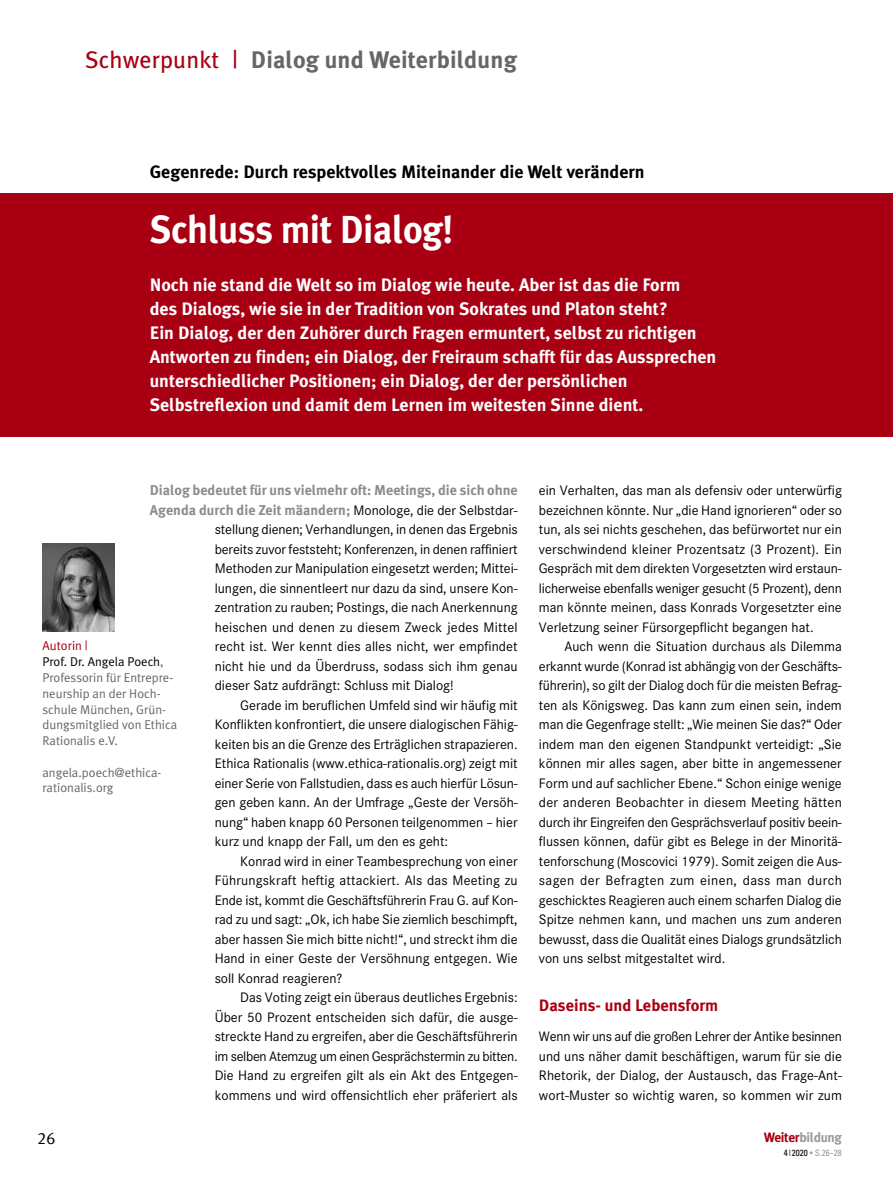
<style>
.page{position:relative;width:893px;height:1191px;background:#fff}
.page>*{position:absolute;margin:0;border:0;box-sizing:border-box;transform-origin:0 0}
.t1{font:700 39px "Meta Plus";letter-spacing:-.01em;color:#fff;scale:.96 1}
.t2{font:700 24px "Meta Plus";letter-spacing:.005em;color:#666}
.t3{font:700 18px/24px "Meta Plus";color:#fff}
.t4{font:700 18px "Meta Plus";color:#000}
.t5{font:700 16.5px "Meta Plus";color:#a80012}
.t6{font:16.5px "Meta Plus Normal Caps";color:#000}
.t7{font:14.25px/19.5px "Corporate SOT";color:#000;text-align:justify}
.t8{font:700 14.25px/19.5px "Meta Plus";color:#8c8c8c}
.t9{font:700 13.5px "Meta Plus";letter-spacing:-.025em;color:#999}
.t10{font:12.75px/15.8px "Meta Plus Normal";color:#666}
.t11{font:condensed 9px "Univers";color:#999}
.s1{font-weight:400;color:#a80012}
.s2{font-family:"Corporate SOT";font-weight:400;color:#000}
.s3{color:#a80012}
.s4{color:#000}
</style>
<div class="page">
<div style="left:0;top:193px;width:893px;height:243px;background:#a80012"></div>
<img style="left:43px;top:544px;width:72px;height:87px">
<h2 class="t2" style="left:85px;top:45px;width:433px"><span class="s1">Schwerpunkt |</span> Dialog und Weiterbildung</h2>
<p class="t4" style="left:150px;top:161px;width:496px">Gegenrede: Durch respektvolles Miteinander die Welt verändern</p>
<h1 class="t1" style="left:150px;top:207px;width:318px">Schluss mit Dialog!</h1>
<p class="t3" style="left:150px;top:273px;width:568px">Noch nie stand die Welt so im Dialog wie heute. Aber ist das die Form<br>des Dialogs, wie sie in der Tradition von Sokrates und Platon steht?<br>Ein Dialog, der den Zuhörer durch Fragen ermuntert, selbst zu richtigen Antworten zu finden; ein Dialog, der Freiraum schafft für das Aussprechen unterschiedlicher Positionen; ein Dialog, der der persönlichen Selbstreflexion und damit dem Lernen im weitesten Sinne dient.</p>
<p class="t8" style="left:150px;top:480px;width:369px">Dialog bedeutet für uns vielmehr oft: Meetings, die sich ohne<br>Agenda durch die Zeit mäandern; <span class="s2">Monologe, die der Selbstdar-</span></p>
<p class="t7" style="left:215px;top:519px;width:304px">stellung dienen; Verhandlungen, in denen das Ergebnis bereits zuvor feststeht; Konferenzen, in denen raffiniert Methoden zur Manipulation eingesetzt werden; Mittei&shy;lungen, die sinnentleert nur dazu da sind, unsere Kon&shy;zentration zu rauben; Postings, die nach Anerkennung heischen und denen zu diesem Zweck jedes Mittel recht ist. Wer kennt dies alles nicht, wer empfindet nicht hie und da Überdruss, sodass sich ihm genau dieser Satz aufdrängt: Schluss mit Dialog!</p>
<p class="t7" style="left:215px;top:695px;width:304px;text-indent:26px">Gerade im beruflichen Umfeld sind wir häufig mit Konflikten konfrontiert, die unsere dialogischen Fähig&shy;keiten bis an die Grenze des Erträglichen strapazieren.<br>Ethica Rationalis (www.ethica-rationalis.org) zeigt mit einer Serie von Fallstudien, dass es auch hierfür Lösun&shy;gen geben kann. An der Umfrage „Geste der Versöh&shy;nung“ haben knapp 60 Personen teilgenommen – hier kurz und knapp der Fall, um den es geht:</p>
<p class="t7" style="left:215px;top:851px;width:305px;text-indent:26px">Konrad wird in einer Teambesprechung von einer Führungskraft heftig attackiert. Als das Meeting zu Ende ist, kommt die Geschäftsführerin Frau G. auf Kon&shy;rad zu und sagt: „Ok, ich habe Sie ziemlich beschimpft, aber hassen Sie mich bitte nicht!“, und streckt ihm die Hand in einer Geste der Versöhnung entgegen. Wie soll Konrad reagieren?</p>
<p class="t7" style="left:215px;top:987px;width:304px;text-indent:26px">Das Voting zeigt ein überaus deutliches Ergebnis:<br>Über 50 Prozent entscheiden sich dafür, die ausge&shy;streckte Hand zu ergreifen, aber die Geschäftsführerin im selben Atemzug um einen Gesprächstermin zu bitten.<br>Die Hand zu ergreifen gilt als ein Akt des Entgegen&shy;kommens und wird offensichtlich eher präferiert als</p>
<p class="t10" style="left:43px;top:638px;width:136px"><span class="s3">Autorin |<br></span><span class="s4">Prof. Dr. Angela Poech</span>,<br>Professorin für Entrepre&shy;neurship an der Hoch&shy;schule München, Grün&shy;dungsmitglied von Ethica<br>Rationalis e.V.</p>
<p class="t10" style="left:43px;top:764px;width:120px">angela.poech@ethica&shy;rationalis.org</p>
<p class="t6" style="left:37px;top:1129px;width:19px">26</p>
<p class="t7" style="left:539px;top:480px;width:304px">ein Verhalten, das man als defensiv oder unterwürfig bezeichnen könnte. Nur „die Hand ignorieren“ oder so tun, als sei nichts geschehen, das befürwortet nur ein verschwindend kleiner Prozentsatz (3 Prozent). Ein Gespräch mit dem direkten Vorgesetzten wird erstaun&shy;licherweise ebenfalls weniger gesucht (5 Prozent), denn man könnte meinen, dass Konrads Vorgesetzter eine Verletzung seiner Fürsorgepflicht begangen hat.</p>
<p class="t7" style="left:539px;top:636px;width:304px;text-indent:26px">Auch wenn die Situation durchaus als Dilemma erkannt wurde (Konrad ist abhängig von der Geschäfts&shy;führerin), so gilt der Dialog doch für die meisten Befrag&shy;ten als Königsweg. Das kann zum einen sein, indem man die Gegenfrage stellt: „Wie meinen Sie das?“ Oder indem man den eigenen Standpunkt verteidigt: „Sie können mir alles sagen, aber bitte in angemessener Form und auf sachlicher Ebene.“ Schon einige wenige der anderen Beobachter in diesem Meeting hätten durch ihr Eingreifen den Gesprächsverlauf positiv beein&shy;flussen können, dafür gibt es Belege in der Minoritä&shy;tenforschung (Moscovici 1979). Somit zeigen die Aus&shy;sagen der Befragten zum einen, dass man durch geschicktes Reagieren auch einem scharfen Dialog die Spitze nehmen kann, und machen uns zum anderen bewusst, dass die Qualität eines Dialogs grundsätzlich von uns selbst mitgestaltet wird.</p>
<p class="t5" style="left:539px;top:996px;width:181px">Daseins- und Lebensform</p>
<p class="t7" style="left:539px;top:1026px;width:304px">Wenn wir uns auf die großen Lehrer der Antike besinnen und uns näher damit beschäftigen, warum für sie die Rhetorik, der Dialog, der Austausch, das Frage-Ant&shy;wort-Muster so wichtig waren, so kommen wir zum</p>
<p class="t9" style="left:764px;top:1129px;width:80px"><span class="s3">Weiter</span>bildung</p>
<p class="t11" style="left:784px;top:1149px;width:60px"><span class="s4">4|2020</span> • S.26-28</p>
</div>
